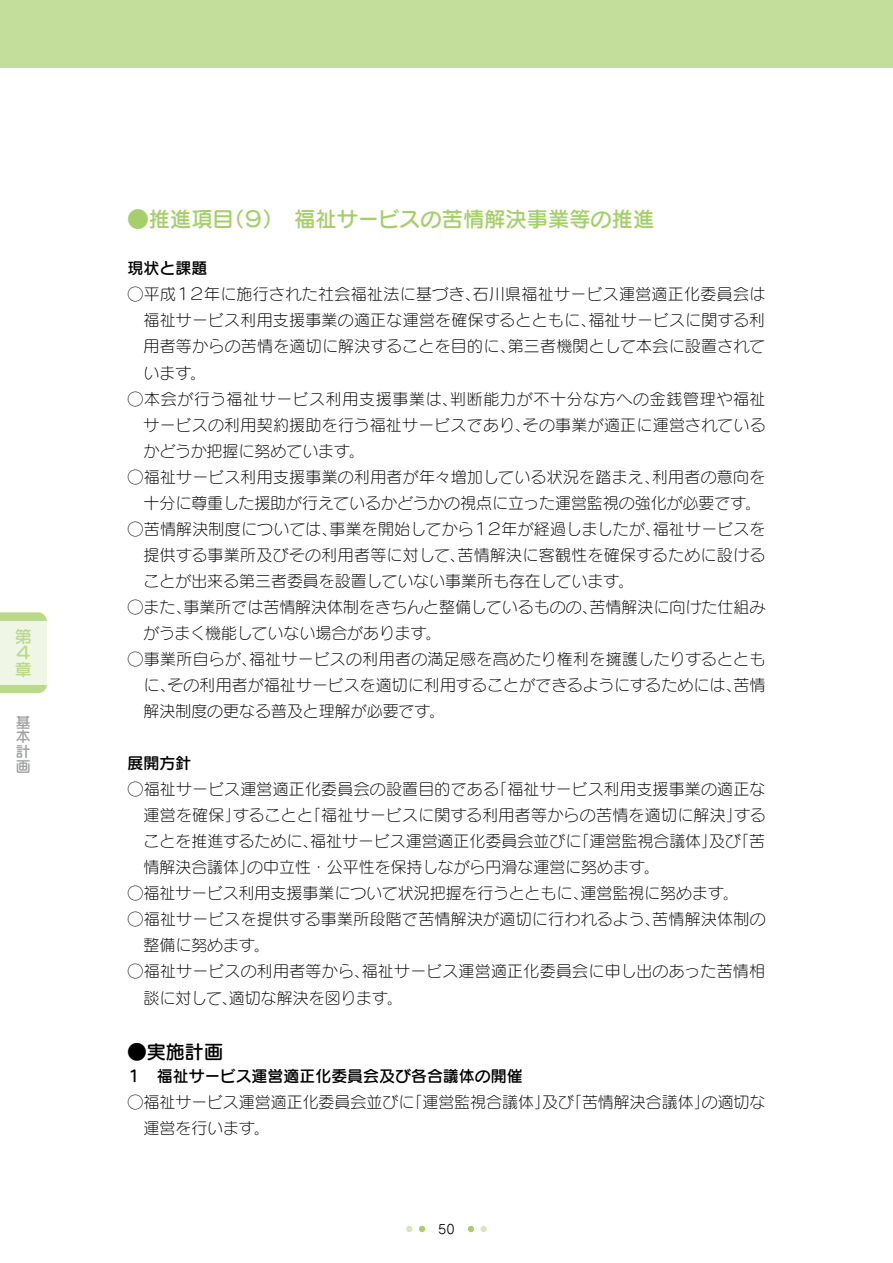
<style>
.page{position:relative;width:893px;height:1263px;background:#fff}
.page>*{position:absolute;margin:0;border:0;box-sizing:border-box;transform-origin:0 0}
.t1{font:21.3px "Seurat Pro DB";color:#a6cf6b}
.t2{font:19.2px "Seurat Pro DB";color:#000}
.t3{font:16.95px/16.5px "Seurat Pro DB";color:#bad98a;text-align:justify}
.t4{font:15.9px/26.1px "Seurat Pro L";color:#000;text-align:justify}
.t5{font:15.9px/26.1px "Seurat Pro L";letter-spacing:.02em;color:#000}
.t6{font:15.9px "Seurat Pro DB";color:#000}
.t7{font:14.85px/14.9px "Seurat Pro DB";color:#9fa0a0;text-align:justify}
.t8{font:12.75px "Seurat Pro M";color:#000}
</style>
<div class="page">
<svg style="left:406px;top:1226px;width:6px;height:6px"></svg>
<div style="left:480px;top:1226px;width:7px;height:6px;background:#d5e8b9;border-radius:50%"></div>
<svg style="left:419px;top:1226px;width:6px;height:6px"></svg>
<svg style="left:468px;top:1226px;width:6px;height:6px"></svg>
<svg style="left:0;top:612px;width:47px;height:81px"></svg>
<div style="left:0;top:0;width:893px;height:68px;background:#c3de9a"></div>
<div style="left:0;top:621px;width:47px;height:64px;background:#eff6e5"></div>
<p class="t3" style="left:15px;top:627px;width:18px">第４章</p>
<p class="t7" style="left:16px;top:714px;width:16px">基本計画</p>
<h1 class="t1" style="left:128px;top:205px;width:528px">●推進項目（９）　福祉サービスの苦情解決事業等の推進</h1>
<p class="t6" style="left:128px;top:258px;width:81px">現状と課題</p>
<p class="t4" style="left:144px;top:281px;width:623px;text-indent:-16px">○平成１２年に施行された社会福祉法に基づき、石川県福祉サービス運営適正化委員会は福祉サービス利用支援事業の適正な運営を確保するとともに、福祉サービスに関する利用者等からの苦情を適切に解決することを目的に、第三者機関として本会に設置されています。</p>
<p class="t4" style="left:144px;top:385px;width:624px;text-indent:-16px">○本会が行う福祉サービス利用支援事業は、判断能力が不十分な方への金銭管理や福祉サービスの利用契約援助を行う福祉サービスであり、その事業が適正に運営されているかどうか把握に努めています。</p>
<p class="t4" style="left:128px;top:463px;width:639px;text-align:right">○福祉サービス利用支援事業の利用者が年々増加している状況を踏まえ、利用者の意向を十分に尊重した援助が行えているかどうかの視点に立った運営監視の強化が必要です。</p>
<p class="t4" style="left:144px;top:515px;width:623px;text-indent:-16px">○苦情解決制度については、事業を開始してから１２年が経過しましたが、福祉サービスを提供する事業所及びその利用者等に対して、苦情解決に客観性を確保するために設けることが出来る第三者委員を設置していない事業所も存在しています。</p>
<p class="t4" style="left:144px;top:593px;width:623px;text-indent:-16px">○また、事業所では苦情解決体制をきちんと整備しているものの、苦情解決に向けた仕組みがうまく機能していない場合があります。</p>
<p class="t4" style="left:144px;top:645px;width:623px;text-indent:-16px">○事業所自らが、福祉サービスの利用者の満足感を高めたり権利を擁護したりするとともに、その利用者が福祉サービスを適切に利用することができるようにするためには、苦情解決制度の更なる普及と理解が必要です。</p>
<p class="t6" style="left:128px;top:753px;width:65px">展開方針</p>
<p class="t4" style="left:144px;top:776px;width:624px;text-indent:-16px">○福祉サービス運営適正化委員会の設置目的である「福祉サービス利用支援事業の適正な運営を確保」することと「福祉サービスに関する利用者等からの苦情を適切に解決」することを推進するために、福祉サービス運営適正化委員会並びに「運営監視合議体」及び「苦情解決合議体」の中立性・公平性を保持しながら円滑な運営に努めます。</p>
<p class="t4" style="left:128px;top:880px;width:613px">○福祉サービス利用支援事業について状況把握を行うとともに、運営監視に努めます。</p>
<p class="t5" style="left:144px;top:906px;width:624px;text-indent:-16px">○福祉サービスを提供する事業所段階で苦情解決が適切に行われるよう、苦情解決体制の整備に努めます。</p>
<p class="t5" style="left:144px;top:958px;width:623px;text-indent:-16px">○福祉サービスの利用者等から、福祉サービス運営適正化委員会に申し出のあった苦情相談に対して、適切な解決を図ります。</p>
<p class="t2" style="left:128px;top:1038px;width:97px">●実施計画</p>
<p class="t6" style="left:126px;top:1065px;width:398px">１　福祉サービス運営適正化委員会及び各合議体の開催</p>
<p class="t4" style="left:144px;top:1088px;width:623px;text-indent:-16px">○福祉サービス運営適正化委員会並びに「運営監視合議体」及び「苦情解決合議体」の適切な運営を行います。</p>
<p class="t8" style="left:438px;top:1220px;width:18px">50</p>
</div>
